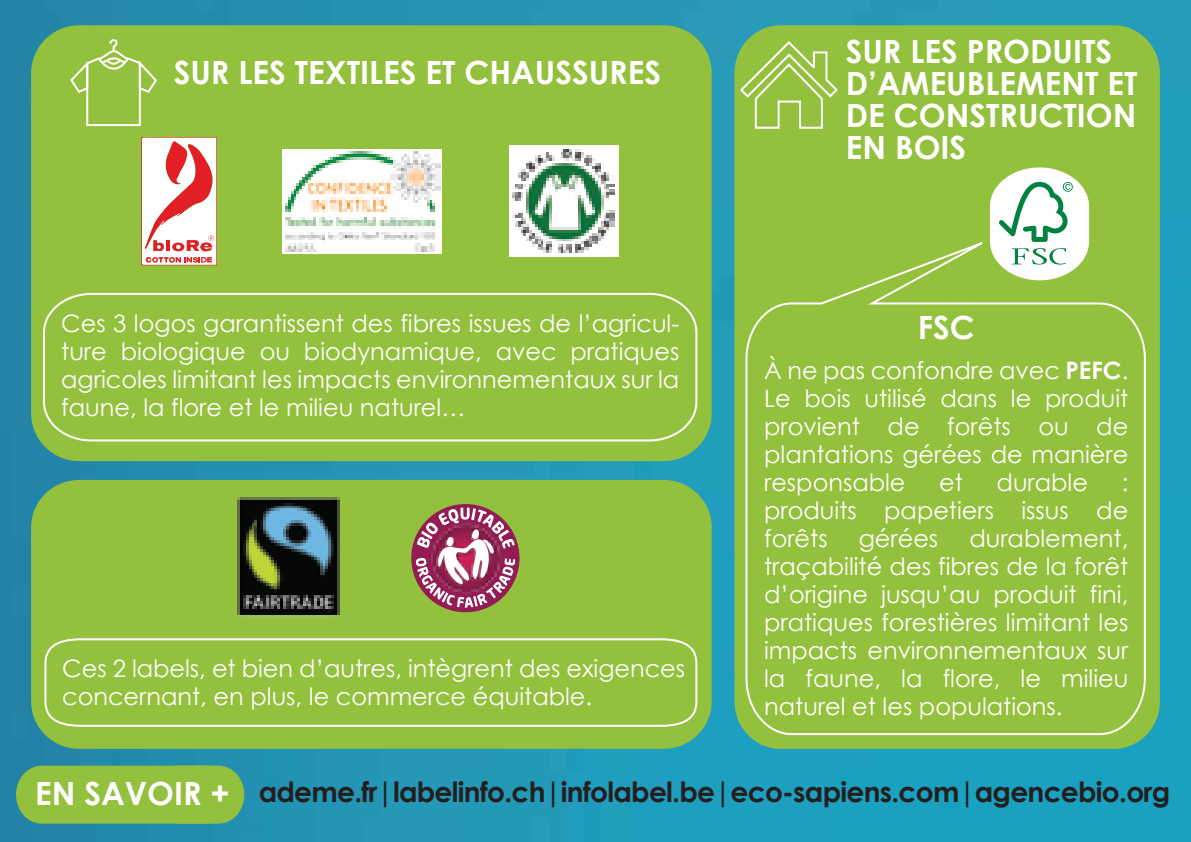
<style>
.page{position:relative;width:1191px;height:842px;background:#fff}
.page>*{position:absolute;margin:0;border:0;box-sizing:border-box;transform-origin:0 0}
.t1{font:700 32px/32px "Century Gothic";color:#fff}
.t2{font:700 28px "Century Gothic";letter-spacing:-.025em;color:#231f20}
.t3{font:24px/28px "Century Gothic";color:#fff;text-align:justify}
.s1{font-weight:700}
.s2{font-size:32px;color:#fff}
</style>
<div class="page">
<img style="left:0;top:0;width:1191px;height:842px">
<div style="left:31px;top:25px;width:680px;height:436px;background:#93c13e;border-radius:48px"></div>
<div style="left:31px;top:480px;width:680px;height:269px;background:#93c13e;border-radius:48px"></div>
<div style="left:734px;top:25px;width:425px;height:724px;background:#93c13e;border-radius:47px"></div>
<div style="left:509px;top:145px;width:109px;height:111px;background:#fff"></div>
<img style="left:513px;top:149px;width:102px;height:104px">
<svg style="left:141px;top:137px;width:76px;height:128px"></svg>
<img style="left:226px;top:468px;width:124px;height:150px">
<svg style="left:411px;top:504px;width:108px;height:108px"></svg>
<svg style="left:44px;top:638px;width:654px;height:89px"></svg>
<svg style="left:43px;top:292px;width:655px;height:150px"></svg>
<svg style="left:990px;top:167px;width:99px;height:64px"></svg>
<div style="left:16px;top:766px;width:228px;height:58px;background:#93c13e"></div>
<svg style="left:70px;top:39px;width:87px;height:88px"></svg>
<svg style="left:738px;top:40px;width:100px;height:89px"></svg>
<svg style="left:744px;top:231px;width:402px;height:505px"></svg>
<div style="left:283px;top:149px;width:159px;height:105px;background:#fff"></div>
<img style="left:285px;top:151px;width:156px;height:100px">
<h1 class="t1" style="left:174px;top:55px;width:489px">SUR LES TEXTILES ET CHAUSSURES</h1>
<p class="t3" style="left:61px;top:309px;width:619px">Ces 3 logos garantissent des fibres issues de l’agricul&shy;ture biologique ou biodynamique, avec pratiques agricoles limitant les impacts environnementaux sur la faune, la flore et le milieu naturel…</p>
<p class="t3" style="left:62px;top:654px;width:624px">Ces 2 labels, et bien d’autres, intègrent des exigences concernant, en plus, le commerce équitable.</p>
<h1 class="t1" style="left:845px;top:34px;width:293px">SUR LES PRODUITS<br>D’AMEUBLEMENT ET<br>DE CONSTRUCTION<br>EN BOIS</h1>
<h1 class="t1" style="left:918px;top:310px;width:58px">FSC</h1>
<p class="t3" style="left:764px;top:356px;width:366px">À ne pas confondre avec <span class="s1">PEFC</span>.<br>Le bois utilisé dans le produit provient de forêts ou de plantations gérées de manière responsable</p>
<p class="t3" style="left:939px;top:468px;width:25px">et</p>
<p class="t3" style="left:996px;top:468px;width:93px">durable</p>
<p class="t3" style="left:764px;top:468px;width:366px;text-indent:357px">: produits papetiers issus de forêts</p>
<p class="t3" style="left:858px;top:524px;width:81px">gérées</p>
<p class="t3" style="left:764px;top:524px;width:366px;text-indent:205px">durablement, traçabilité des fibres de la forêt d’origine jusqu’au produit fini, pratiques forestières limitant les impacts environnementaux sur la faune, la flore, le milieu naturel et les populations.</p>
<p class="t2" style="left:35px;top:771px;width:1136px"><span class="s2">EN SAVOIR +</span> ademe.fr|labelinfo.ch|infolabel.be|eco-sapiens.com|agencebio.org</p>
</div>
